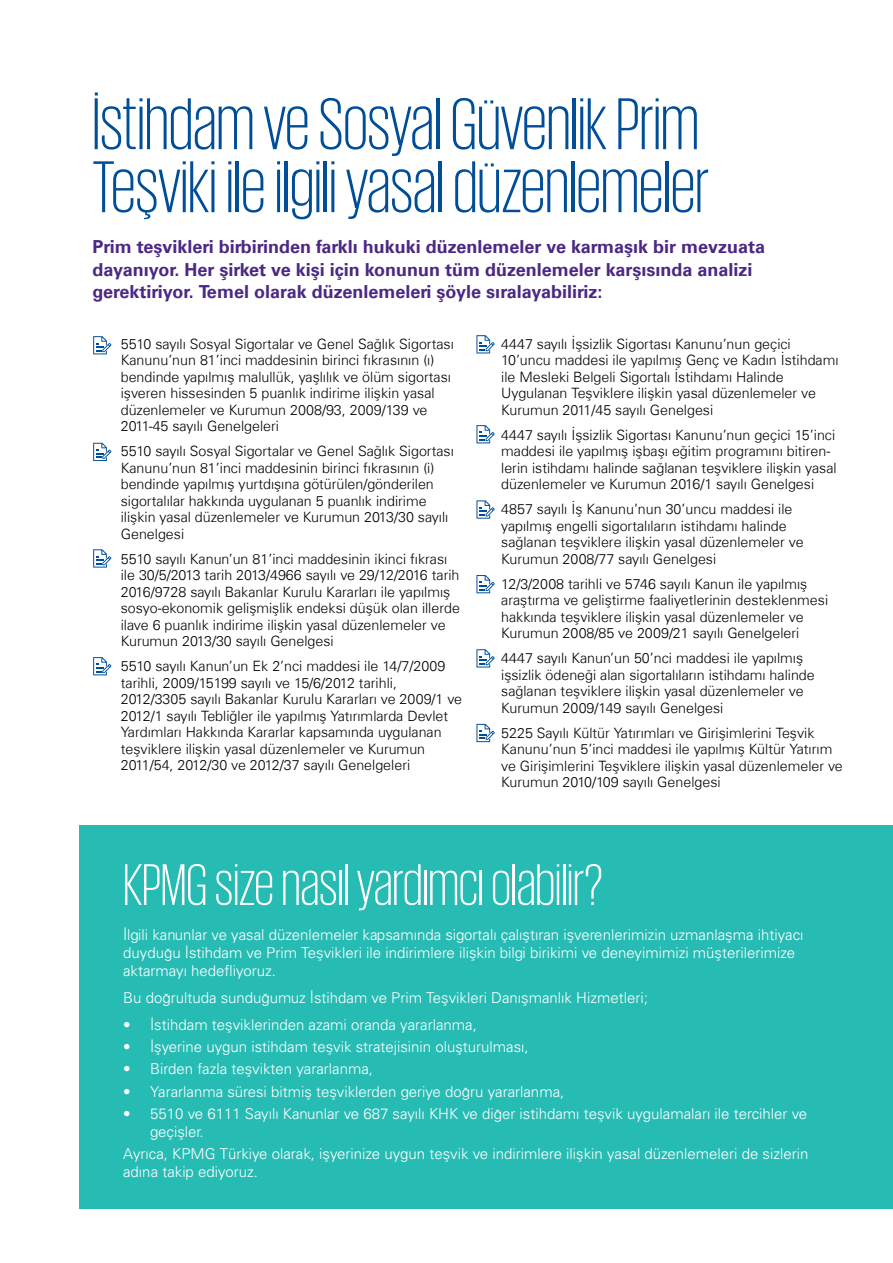
<style>
.page{position:relative;width:893px;height:1263px;background:#fff}
.page>*{position:absolute;margin:0;border:0;box-sizing:border-box;transform-origin:0 0}
.t1{font:300 75px/63px "KPMG";color:#004e98}
.t2{font:300 60px "KPMG";color:#fff}
.t3{font:700 18px/22.5px "Universfor KPMG";color:#4b2884}
.t4{font:15px/18px "Univers Light Tr";color:#fff}
.t5{font:300 14.25px/16.5px "Universfor KPMG";color:#000}
</style>
<div class="page">
<svg style="left:93px;top:336px;width:18px;height:18px"></svg>
<svg style="left:93px;top:443px;width:18px;height:18px"></svg>
<svg style="left:93px;top:549px;width:18px;height:19px"></svg>
<svg style="left:476px;top:335px;width:19px;height:18px"></svg>
<svg style="left:476px;top:425px;width:19px;height:18px"></svg>
<svg style="left:476px;top:500px;width:19px;height:19px"></svg>
<svg style="left:476px;top:575px;width:19px;height:18px"></svg>
<svg style="left:476px;top:649px;width:19px;height:18px"></svg>
<svg style="left:476px;top:724px;width:19px;height:18px"></svg>
<svg style="left:93px;top:657px;width:18px;height:18px"></svg>
<div style="left:79px;top:825px;width:814px;height:384px;background:#26bcb4"></div>
<h1 class="t1" style="left:92px;top:91px;width:618px">İstihdam ve Sosyal Güvenlik Prim<br>Teşviki ile ilgili yasal düzenlemeler</h1>
<p class="t3" style="left:92px;top:236px;width:674px">Prim teşvikleri birbirinden farklı hukuki düzenlemeler ve karmaşık bir mevzuata dayanıyor. Her şirket ve kişi için konunun tüm düzenlemeler karşısında analizi gerektiriyor. Temel olarak düzenlemeleri şöyle sıralayabiliriz:</p>
<p class="t5" style="left:121px;top:335px;width:334px">5510 sayılı Sosyal Sigortalar ve Genel Sağlık Sigortası Kanunu’nun 81’inci maddesinin birinci fıkrasının (ı) bendinde yapılmış malullük, yaşlılık ve ölüm sigortası işveren hissesinden 5 puanlık indirime ilişkin yasal düzenlemeler ve Kurumun 2008/93, 2009/139 ve 2011-45 sayılı Genelgeleri</p>
<p class="t5" style="left:121px;top:443px;width:334px">5510 sayılı Sosyal Sigortalar ve Genel Sağlık Sigortası Kanunu’nun 81’inci maddesinin birinci fıkrasının (i) bendinde yapılmış yurtdışına götürülen/gönderilen sigortalılar hakkında uygulanan 5 puanlık indirime ilişkin yasal düzenlemeler ve Kurumun 2013/30 sayılı Genelgesi</p>
<p class="t5" style="left:121px;top:550px;width:341px">5510 sayılı Kanun’un 81’inci maddesinin ikinci fıkrası ile 30/5/2013 tarih 2013/4966 sayılı ve 29/12/2016 tarih 2016/9728 sayılı Bakanlar Kurulu Kararları ile yapılmış sosyo-ekonomik gelişmişlik endeksi düşük olan illerde ilave 6 puanlık indirime ilişkin yasal düzenlemeler ve Kurumun 2013/30 sayılı Genelgesi</p>
<p class="t5" style="left:121px;top:658px;width:343px">5510 sayılı Kanun’un Ek 2’nci maddesi ile 14/7/2009 tarihli, 2009/15199 sayılı ve 15/6/2012 tarihli, 2012/3305 sayılı Bakanlar Kurulu Kararları ve 2009/1 ve 2012/1 sayılı Tebliğler ile yapılmış Yatırımlarda Devlet Yardımları Hakkında Kararlar kapsamında uygulanan teşviklere ilişkin yasal düzenlemeler ve Kurumun 2011/54, 2012/30 ve 2012/37 sayılı Genelgeleri</p>
<p class="t5" style="left:501px;top:335px;width:339px">4447 sayılı İşsizlik Sigortası Kanunu’nun geçici 10’uncu maddesi ile yapılmış Genç ve Kadın İstihdamı ile Mesleki Belgeli Sigortalı İstihdamı Halinde Uygulanan Teşviklere ilişkin yasal düzenlemeler ve Kurumun 2011/45 sayılı Genelgesi</p>
<p class="t5" style="left:501px;top:426px;width:337px">4447 sayılı İşsizlik Sigortası Kanunu’nun geçici 15’inci maddesi ile yapılmış işbaşı eğitim programını bitiren&shy;lerin istihdamı halinde sağlanan teşviklere ilişkin yasal düzenlemeler ve Kurumun 2016/1 sayılı Genelgesi</p>
<p class="t5" style="left:501px;top:501px;width:304px">4857 sayılı İş Kanunu’nun 30’uncu maddesi ile yapılmış engelli sigortalıların istihdamı halinde sağlanan teşviklere ilişkin yasal düzenlemeler ve Kurumun 2008/77 sayılı Genelgesi</p>
<p class="t5" style="left:501px;top:575px;width:328px">12/3/2008 tarihli ve 5746 sayılı Kanun ile yapılmış araştırma ve geliştirme faaliyetlerinin desteklenmesi hakkında teşviklere ilişkin yasal düzenlemeler ve Kurumun 2008/85 ve 2009/21 sayılı Genelgeleri</p>
<p class="t5" style="left:501px;top:650px;width:315px">4447 sayılı Kanun’un 50’nci maddesi ile yapılmış işsizlik ödeneği alan sigortalıların istihdamı halinde sağlanan teşviklere ilişkin yasal düzenlemeler ve Kurumun 2009/149 sayılı Genelgesi</p>
<p class="t5" style="left:501px;top:724px;width:343px">5225 Sayılı Kültür Yatırımları ve Girişimlerini Teşvik Kanunu’nun 5’inci maddesi ile yapılmış Kültür Yatırım ve Girişimlerini Teşviklere ilişkin yasal düzenlemeler ve Kurumun 2010/109 sayılı Genelgesi</p>
<h2 class="t2" style="left:123px;top:856px;width:481px">KPMG size nasıl yardımcı olabilir?</h2>
<p class="t4" style="left:123px;top:925px;width:682px">İlgili kanunlar ve yasal düzenlemeler kapsamında sigortalı çalıştıran işverenlerimizin uzmanlaşma ihtiyacı duyduğu İstihdam ve Prim Teşvikleri ile indirimlere ilişkin bilgi birikimi ve deneyimimizi müşterilerimize aktarmayı hedefliyoruz.</p>
<p class="t4" style="left:123px;top:988px;width:526px">Bu doğrultuda sunduğumuz İstihdam ve Prim Teşvikleri Danışmanlık Hizmetleri;</p>
<p class="t4" style="left:123px;top:1015px;width:355px">• İstihdam teşviklerinden azami oranda yararlanma,</p>
<p class="t4" style="left:123px;top:1037px;width:407px">• İşyerine uygun istihdam teşvik stratejisinin oluşturulması,</p>
<p class="t4" style="left:123px;top:1060px;width:251px">• Birden fazla teşvikten yararlanma,</p>
<p class="t4" style="left:123px;top:1082px;width:443px">• Yararlanma süresi bitmiş teşviklerden geriye doğru yararlanma,</p>
<p class="t4" style="left:150px;top:1104px;width:658px;text-indent:-27px">• 5510 ve 6111 Sayılı Kanunlar ve 687 sayılı KHK ve diğer istihdamı teşvik uygulamaları ile tercihler ve geçişler.</p>
<p class="t4" style="left:123px;top:1144px;width:687px">Ayrıca, KPMG Türkiye olarak, işyerinize uygun teşvik ve indirimlere ilişkin yasal düzenlemeleri de sizlerin adına takip ediyoruz.</p>
</div>
